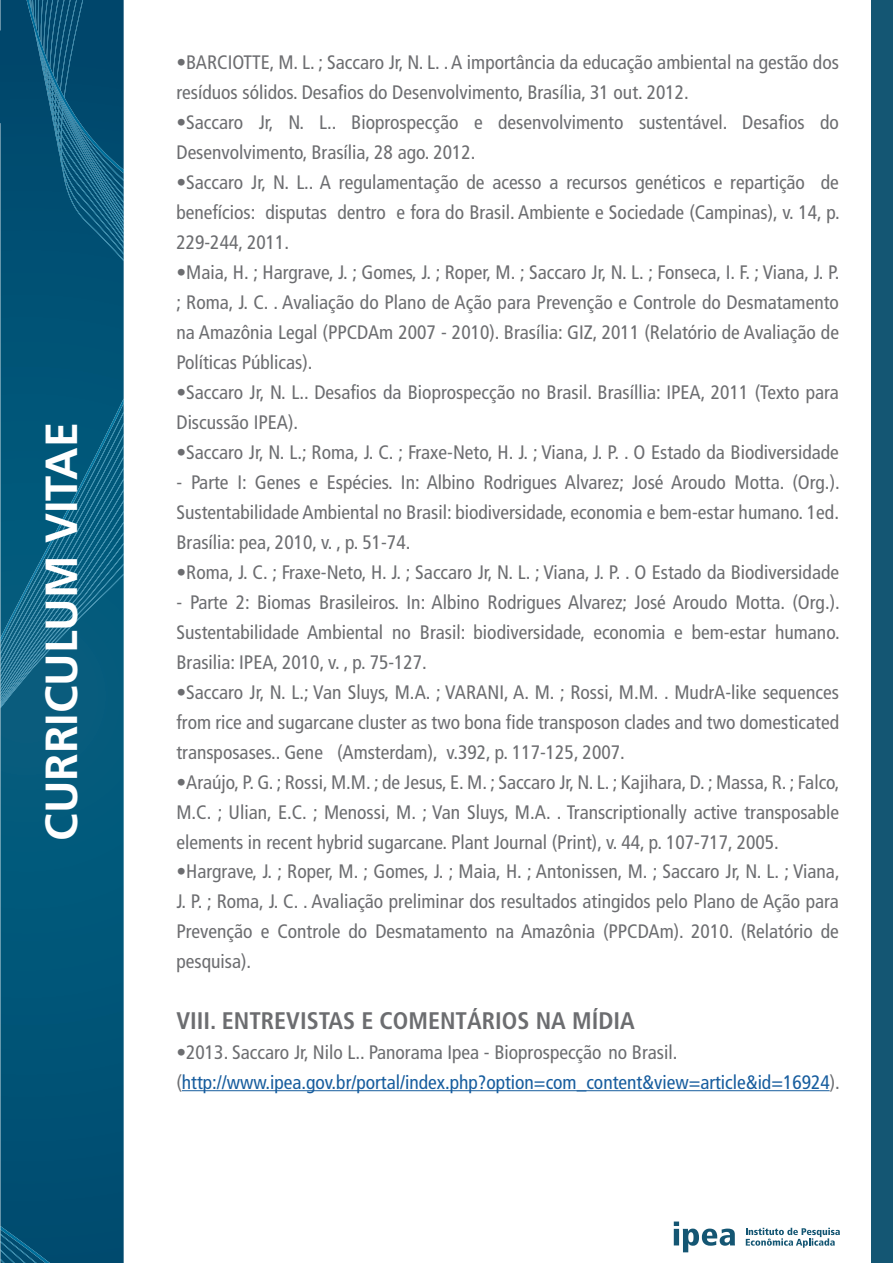
<style>
.page{position:relative;width:893px;height:1263px;background:#fff}
.page>*{position:absolute;margin:0;border:0;box-sizing:border-box;transform-origin:0 0}
.t1{font:45px "Frutiger 65 Bold";color:#fff}
.t2{font:condensed 24px "Frutiger 67 Bold";color:#6c6d70}
.t3{font:19.5px/30px "Frutiger 57 Condensed";color:#6c6d70;text-align:justify}
.t4{font:19.5px/30px "Frutiger 57 Condensed";color:#175d9e}
.s1{color:#6c6d70}
</style>
<div class="page">
<svg style="left:674px;top:1221px;width:61px;height:31px"></svg>
<svg style="left:746px;top:1228px;width:94px;height:20px"></svg>
<hr style="left:182px;top:1090px;width:648px;height:1px;background:#175d9e">
<div style="left:872px;top:0;width:21px;height:1263px;background:#145673"></div>
<svg style="left:0;top:0;width:124px;height:1263px;background:#06587a"></svg>
<h1 class="t1" style="left:35px;top:841px;width:420px;rotate:-90deg">CURRICULUM VITAE</h1>
<p class="t3" style="left:176px;top:47px;width:664px">•BARCIOTTE, M. L. ; Saccaro Jr, N. L. . A importância da educação ambiental na gestão dos resíduos sólidos. Desafios do Desenvolvimento, Brasília, 31 out. 2012.</p>
<p class="t3" style="left:176px;top:107px;width:664px">•Saccaro Jr, N. L.. Bioprospecção e desenvolvimento sustentável. Desafios do<br>Desenvolvimento, Brasília, 28 ago. 2012.</p>
<p class="t3" style="left:176px;top:167px;width:665px">•Saccaro Jr, N. L.. A regulamentação de acesso a recursos genéticos e repartição de benefícios: disputas dentro e fora do Brasil. Ambiente e Sociedade (Campinas), v. 14, p.<br>229-244, 2011.</p>
<p class="t3" style="left:176px;top:257px;width:665px">•Maia, H. ; Hargrave, J. ; Gomes, J. ; Roper, M. ; Saccaro Jr, N. L. ; Fonseca, I. F. ; Viana, J. P. ; Roma, J. C. . Avaliação do Plano de Ação para Prevenção e Controle do Desmatamento na Amazônia Legal (PPCDAm 2007 - 2010). Brasília: GIZ, 2011 (Relatório de Avaliação de Políticas Públicas).</p>
<p class="t3" style="left:176px;top:377px;width:664px">•Saccaro Jr, N. L.. Desafios da Bioprospecção no Brasil. Brasíllia: IPEA, 2011 (Texto para<br>Discussão IPEA).</p>
<p class="t3" style="left:176px;top:437px;width:664px">•Saccaro Jr, N. L.; Roma, J. C. ; Fraxe-Neto, H. J. ; Viana, J. P. . O Estado da Biodiversidade</p>
<p class="t3" style="left:176px;top:467px;width:665px">- Parte I: Genes e Espécies. In: Albino Rodrigues Alvarez; José Aroudo Motta. (Org.).<br>Sustentabilidade Ambiental no Brasil: biodiversidade, economia e bem-estar humano. 1ed.<br>Brasília: pea, 2010, v. , p. 51-74.</p>
<p class="t3" style="left:176px;top:557px;width:664px">•Roma, J. C. ; Fraxe-Neto, H. J. ; Saccaro Jr, N. L. ; Viana, J. P. . O Estado da Biodiversidade</p>
<p class="t3" style="left:176px;top:587px;width:665px">- Parte 2: Biomas Brasileiros. In: Albino Rodrigues Alvarez; José Aroudo Motta. (Org.).<br>Sustentabilidade Ambiental no Brasil: biodiversidade, economia e bem-estar humano.<br>Brasilia: IPEA, 2010, v. , p. 75-127.</p>
<p class="t3" style="left:176px;top:677px;width:664px">•Saccaro Jr, N. L.; Van Sluys, M.A. ; VARANI, A. M. ; Rossi, M.M. . MudrA-like sequences from rice and sugarcane cluster as two bona fide transposon clades and two domesticated transposases.. Gene (Amsterdam), v.392, p. 117-125, 2007.</p>
<p class="t3" style="left:176px;top:767px;width:665px">•Araújo, P. G. ; Rossi, M.M. ; de Jesus, E. M. ; Saccaro Jr, N. L. ; Kajihara, D. ; Massa, R. ; Falco, M.C. ; Ulian, E.C. ; Menossi, M. ; Van Sluys, M.A. . Transcriptionally active transposable elements in recent hybrid sugarcane. Plant Journal (Print), v. 44, p. 107-717, 2005.</p>
<p class="t3" style="left:176px;top:857px;width:665px">•Hargrave, J. ; Roper, M. ; Gomes, J. ; Maia, H. ; Antonissen, M. ; Saccaro Jr, N. L. ; Viana, J. P. ; Roma, J. C. . Avaliação preliminar dos resultados atingidos pelo Plano de Ação para Prevenção e Controle do Desmatamento na Amazônia (PPCDAm). 2010. (Relatório de pesquisa).</p>
<p class="t2" style="left:176px;top:1006px;width:460px">VIII. ENTREVISTAS E COMENTÁRIOS NA MÍDIA</p>
<p class="t4" style="left:176px;top:1037px;width:665px"><span class="s1">•2013. Saccaro Jr, Nilo L.. Panorama Ipea - Bioprospecção no Brasil. (</span>http://www.ipea.gov.br/portal/index.php?option=com_content&amp;view=article&amp;id=16924<span class="s1">).</span></p>
</div>
